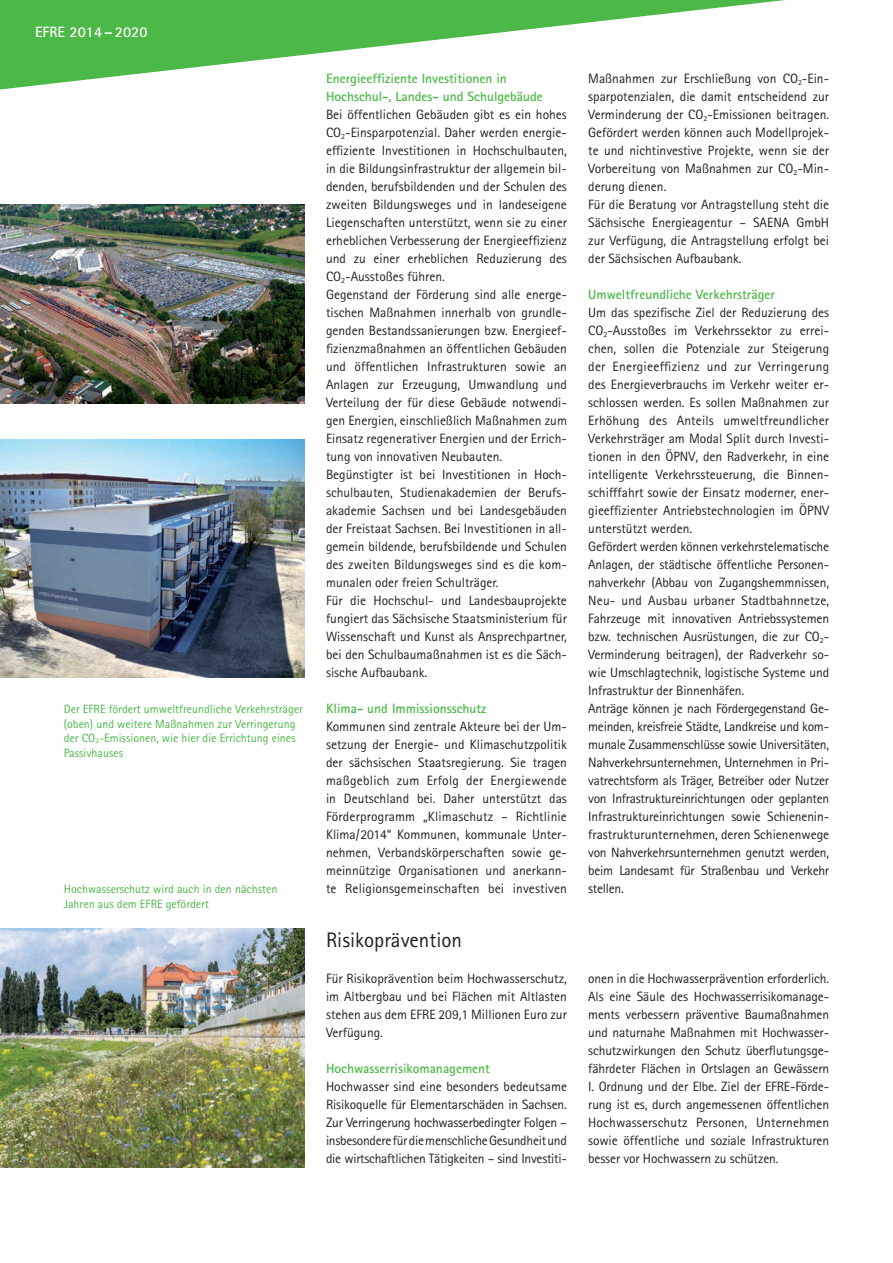
<style>
.page{position:relative;width:893px;height:1263px;background:#fff}
.page>*{position:absolute;margin:0;border:0;box-sizing:border-box;transform-origin:0 0}
.t1{font:21px "Rotis Sans Serif";color:#231f20}
.t2{font:700 15px "Rotis Sans Serif";color:#fff}
.t3{font:13.5px/18px "Rotis Sans Serif";color:#231f20;text-align:justify}
.t4{font:700 13.5px/18px "Rotis Sans Serif";color:#4cb848}
.t5{font:12px/14.4px "Rotis Sans Serif";color:#4cb848}
</style>
<div class="page">
<svg style="left:0;top:0;width:785px;height:90px"></svg>
<img style="left:0;top:439px;width:305px;height:238px">
<img style="left:0;top:205px;width:305px;height:198px">
<img style="left:0;top:929px;width:305px;height:238px">
<p class="t2" style="left:35px;top:23px;width:114px">EFRE 2014 – 2020</p>
<p class="t5" style="left:64px;top:702px;width:241px">Der EFRE fördert umweltfreundliche Verkehrsträger (oben) und weitere Maßnahmen zur Verringerung der CO<sub>2</sub>-Emissionen, wie hier die Errichtung eines Passivhauses</p>
<p class="t5" style="left:64px;top:882px;width:215px">Hochwasserschutz wird auch in den nächsten<br>Jahren aus dem EFRE gefördert</p>
<p class="t4" style="left:326px;top:70px;width:218px">Energieeffiziente Investitionen in<br>Hochschul-, Landes- und Schulgebäude</p>
<p class="t3" style="left:326px;top:106px;width:242px;text-align:left">Bei öffentlichen Gebäuden gibt es ein hohes CO<sub>2</sub>-Einsparpotenzial. Daher werden energie&shy;effiziente Investitionen in Hochschulbauten, in die Bildungsinfrastruktur der allgemein bil&shy;denden, berufsbildenden und der Schulen des zweiten Bildungsweges und in landeseigene Liegenschaften unterstützt, wenn sie zu einer erheblichen Verbesserung der Energieeffizienz und zu einer erheblichen Reduzierung des CO<sub>2</sub>-Ausstoßes führen.<br>Gegenstand der Förderung sind alle energe&shy;tischen Maßnahmen innerhalb von grundle&shy;genden Bestandssanierungen bzw. Energieef&shy;fizienzmaßnahmen an öffentlichen Gebäuden und öffentlichen Infrastrukturen sowie an Anlagen zur Erzeugung, Umwandlung und Verteilung der für diese Gebäude notwendi&shy;gen Energien, einschließlich Maßnahmen zum Einsatz regenerativer Energien und der Errich&shy;tung von innovativen Neubauten.<br>Begünstigter ist bei Investitionen in Hoch&shy;schulbauten, Studienakademien der Berufs&shy;akademie Sachsen und bei Landesgebäuden der Freistaat Sachsen. Bei Investitionen in all&shy;gemein bildende, berufsbildende und Schulen des zweiten Bildungsweges sind es die kom&shy;munalen oder freien Schulträger.<br>Für die Hochschul- und Landesbauprojekte fungiert das Sächsische Staatsministerium für Wissenschaft und Kunst als Ansprechpartner, bei den Schulbaumaßnahmen ist es die Säch&shy;sische Aufbaubank.</p>
<p class="t4" style="left:326px;top:699px;width:162px">Klima- und Immissionsschutz</p>
<p class="t3" style="left:326px;top:718px;width:242px">Kommunen sind zentrale Akteure bei der Um&shy;setzung der Energie- und Klimaschutzpolitik der sächsischen Staatsregierung. Sie tragen maßgeblich zum Erfolg der Energiewende in Deutschland bei. Daher unterstützt das Förderprogramm „Klimaschutz – Richtlinie Klima/ 2014“ Kommunen, kommunale Unter&shy;nehmen, Verbandskörperschaften sowie ge&shy;meinnützige Organisationen und anerkann&shy;te Religionsgemeinschaften bei investiven</p>
<h1 class="t1" style="left:326px;top:928px;width:138px">Risikoprävention</h1>
<p class="t3" style="left:326px;top:970px;width:242px">Für Risikoprävention beim Hochwasserschutz, im Altbergbau und bei Flächen mit Altlasten stehen aus dem EFRE 209,1 Millionen Euro zur Verfügung.</p>
<p class="t4" style="left:326px;top:1060px;width:165px">Hochwasserrisikomanagement</p>
<p class="t3" style="left:326px;top:1078px;width:242px">Hochwasser sind eine besonders bedeutsame Risikoquelle für Elementarschäden in Sachsen.<br>Zur Verringerung hochwasserbedingter Folgen – insbesondere für die menschliche Gesundheit und die wirtschaftlichen Tätigkeiten – sind Investiti-</p>
<p class="t3" style="left:588px;top:70px;width:242px;text-align:left">Maßnahmen zur Erschließung von CO<sub>2</sub>-Ein&shy;sparpotenzialen, die damit entscheidend zur Verminderung der CO<sub>2</sub>-Emissionen beitragen.<br>Gefördert werden können auch Modellprojek&shy;te und nichtinvestive Projekte, wenn sie der Vorbereitung von Maßnahmen zur CO<sub>2</sub>-Min&shy;derung dienen.<br>Für die Beratung vor Antragstellung steht die Sächsische Energieagentur – SAENA GmbH zur Verfügung, die Antragstellung erfolgt bei der Sächsischen Aufbaubank.</p>
<p class="t4" style="left:588px;top:286px;width:188px">Umweltfreundliche Verkehrsträger</p>
<p class="t3" style="left:588px;top:304px;width:242px;text-align:left">Um das spezifische Ziel der Reduzierung des CO<sub>2</sub>-Ausstoßes im Verkehrssektor zu errei&shy;chen, sollen die Potenziale zur Steigerung der Energieeffizienz und zur Verringerung des Energieverbrauchs im Verkehr weiter er&shy;schlossen werden. Es sollen Maßnahmen zur Erhöhung des Anteils umweltfreundlicher Verkehrsträger am Modal Split durch Investi&shy;tionen in den ÖPNV, den Radverkehr, in eine intelligente Verkehrssteuerung, die Binnen&shy;schifffahrt sowie der Einsatz moderner, ener&shy;gieeffizienter Antriebstechnologien im ÖPNV unterstützt werden.<br>Gefördert werden können verkehrstelematische Anlagen, der städtische öffentliche Personen&shy;nahverkehr (Abbau von Zugangshemmnissen, Neu- und Ausbau urbaner Stadtbahnnetze, Fahrzeuge mit innovativen Antriebssystemen bzw. technischen Ausrüstungen, die zur CO<sub>2</sub>- Verminderung beitragen), der Radverkehr so&shy;wie Umschlagtechnik, logistische Systeme und Infrastruktur der Binnenhäfen.<br>Anträge können je nach Fördergegenstand Ge&shy;meinden, kreisfreie Städte, Landkreise und kom&shy;munale Zusammenschlüsse sowie Universitäten, Nahverkehrsunternehmen, Unternehmen in Pri&shy;vatrechtsform als Träger, Betreiber oder Nutzer von Infrastruktureinrichtungen oder geplanten Infrastruktureinrichtungen sowie Schienenin&shy;frastrukturunternehmen, deren Schienenwege von Nahverkehrsunternehmen genutzt werden, beim Landesamt für Straßenbau und Verkehr stellen.</p>
<p class="t3" style="left:588px;top:970px;width:242px">onen in die Hochwasserprävention erforderlich.<br>Als eine Säule des Hochwasserrisikomanage&shy;ments verbessern präventive Baumaßnahmen und naturnahe Maßnahmen mit Hochwasser&shy;schutzwirkungen den Schutz überflutungsge&shy;fährdeter Flächen in Ortslagen an Gewässern I. Ordnung und der Elbe. Ziel der EFRE-Förde&shy;rung ist es, durch angemessenen öffentlichen Hochwasserschutz Personen, Unternehmen sowie öffentliche und soziale Infrastrukturen besser vor Hochwassern zu schützen.</p>
</div>
